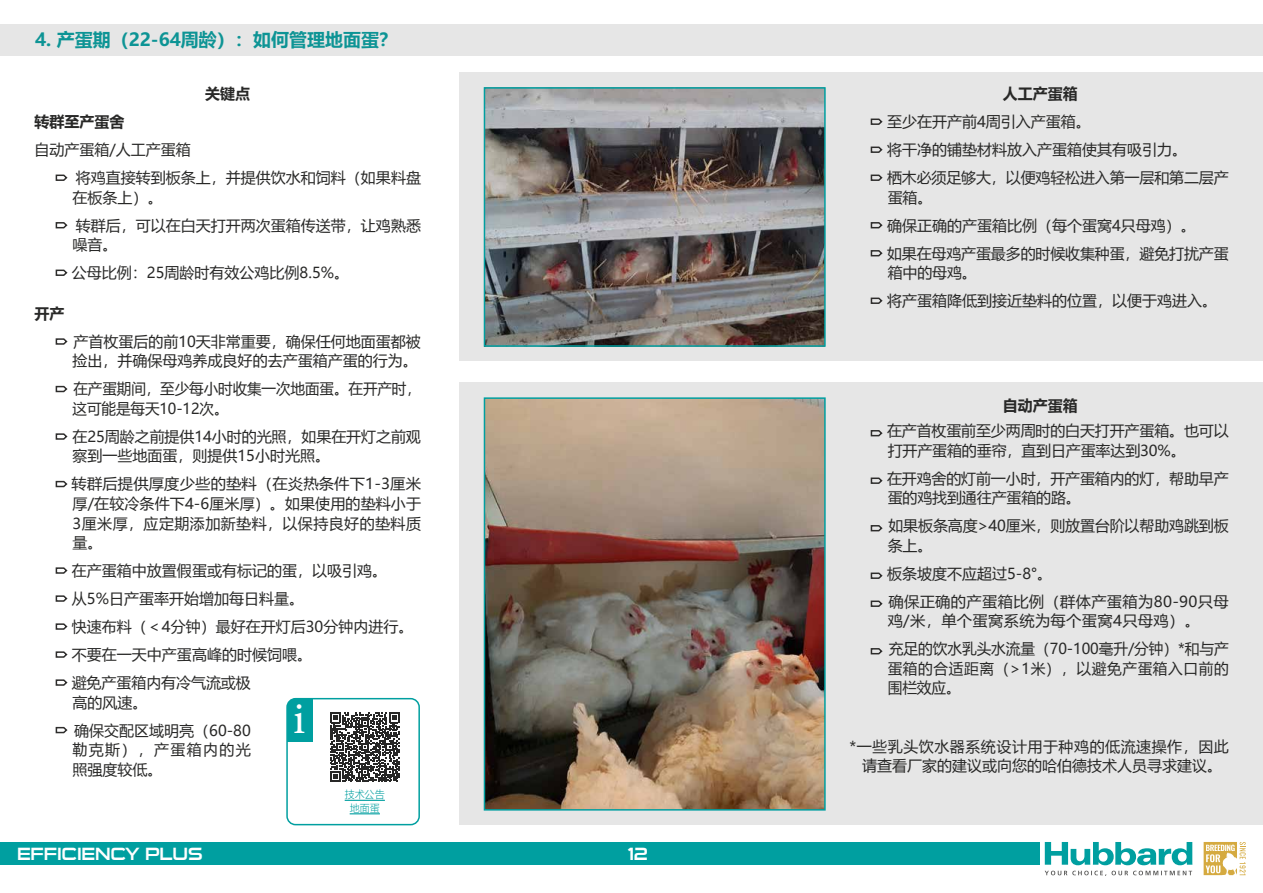
<style>
.page{position:relative;width:1263px;height:893px;background:#fff}
.page>*{position:absolute;margin:0;border:0;box-sizing:border-box;transform-origin:0 0}
.t1{font:45px "Minion Pro";color:#fff}
.t2{font:700 18px "Microsoft Ya Hei UI";color:#009fa0}
.t3{font:17.4px "Sui Generis Rg";letter-spacing:-.01em;color:#fff}
.t4{font:15px/28px "Microsoft Ya Hei UI";color:#282827}
.t5{font:15px/28px "Microsoft Ya Hei UI";letter-spacing:.02em;color:#282827}
.t6{font:15px/19.5px "Microsoft Ya Hei UI";letter-spacing:.04em;color:#282827}
.t7{font:700 15px "Microsoft Ya Hei UI";color:#282827}
.t8{font:15px/19.5px "Microsoft Ya Hei UI";letter-spacing:.09em;color:#282827}
.t9{font:10.5px/13.5px "Microsoft Ya Hei UI Light";letter-spacing:.015em;color:#009fa0;text-align:center;scale:.95 1}
</style>
<div class="page">
<div style="left:459px;top:72px;width:804px;height:289px;background:#e6e6e6"></div>
<div style="left:459px;top:383px;width:804px;height:442px;background:#e6e6e6"></div>
<svg style="left:55px;top:174px;width:13px;height:7px"></svg>
<svg style="left:55px;top:222px;width:13px;height:7px"></svg>
<svg style="left:55px;top:269px;width:13px;height:7px"></svg>
<svg style="left:55px;top:338px;width:13px;height:7px"></svg>
<svg style="left:55px;top:385px;width:13px;height:8px"></svg>
<svg style="left:55px;top:433px;width:13px;height:7px"></svg>
<svg style="left:55px;top:480px;width:13px;height:8px"></svg>
<svg style="left:55px;top:567px;width:13px;height:7px"></svg>
<svg style="left:55px;top:595px;width:13px;height:7px"></svg>
<svg style="left:55px;top:623px;width:13px;height:7px"></svg>
<svg style="left:55px;top:651px;width:13px;height:7px"></svg>
<svg style="left:55px;top:679px;width:13px;height:7px"></svg>
<svg style="left:55px;top:726px;width:13px;height:8px"></svg>
<svg style="left:870px;top:118px;width:13px;height:7px"></svg>
<svg style="left:870px;top:146px;width:13px;height:7px"></svg>
<svg style="left:870px;top:174px;width:13px;height:7px"></svg>
<svg style="left:870px;top:222px;width:13px;height:7px"></svg>
<svg style="left:870px;top:250px;width:13px;height:7px"></svg>
<svg style="left:870px;top:297px;width:13px;height:7px"></svg>
<svg style="left:870px;top:430px;width:13px;height:7px"></svg>
<svg style="left:870px;top:477px;width:13px;height:7px"></svg>
<svg style="left:870px;top:525px;width:13px;height:7px"></svg>
<svg style="left:870px;top:572px;width:13px;height:7px"></svg>
<svg style="left:870px;top:600px;width:13px;height:7px"></svg>
<svg style="left:870px;top:648px;width:13px;height:7px"></svg>
<img style="left:487px;top:90px;width:336px;height:254px">
<div style="left:484px;top:87px;width:342px;height:260px;border:2px solid #009fa0"></div>
<img style="left:487px;top:400px;width:336px;height:408px">
<div style="left:484px;top:397px;width:342px;height:414px;border:2px solid #009fa0"></div>
<div style="left:287px;top:699px;width:25px;height:43px;background:#009fa0"></div>
<div style="left:286px;top:698px;width:134px;height:127px;border:2px solid #009fa0;border-radius:9px"></div>
<svg style="left:330px;top:712px;width:70px;height:70px"></svg>
<hr style="left:345px;top:800px;width:40px;height:1px;background:#009fa0">
<hr style="left:350px;top:813px;width:30px;height:1px;background:#009fa0">
<div style="left:0;top:842px;width:1040px;height:23px;background:#009fa0"></div>
<svg style="left:1203px;top:842px;width:42px;height:34px"></svg>
<svg style="left:1045px;top:842px;width:147px;height:23px"></svg>
<svg style="left:1045px;top:871px;width:147px;height:5px"></svg>
<div style="left:0;top:24px;width:1263px;height:32px;background:#e6e6e6"></div>
<p class="t2" style="left:35px;top:27px;width:363px">4. 产蛋期（22-64周龄）：如何管理地面蛋？</p>
<p class="t7" style="left:205px;top:83px;width:46px">关键点</p>
<p class="t7" style="left:34px;top:111px;width:91px">转群至产蛋舍</p>
<p class="t4" style="left:76px;top:135px;width:347px;text-indent:-42px">自动产蛋箱/人工产蛋箱<br>将鸡直接转到板条上，并提供饮水和饲料（如果料盘</p>
<p class="t4" style="left:73px;top:183px;width:350px">在板条上）。<br>转群后，可以在白天打开两次蛋箱传送带，让鸡熟悉</p>
<p class="t4" style="left:72px;top:230px;width:279px">噪音。<br>公母比例：25周龄时有效公鸡比例8.5%。</p>
<p class="t7" style="left:34px;top:303px;width:31px">开产</p>
<p class="t4" style="left:73px;top:331px;width:350px;line-height:19.5px">产首枚蛋后的前10天非常重要，确保任何地面蛋都被捡出，并确保母鸡养成良好的去产蛋箱产蛋的行为。</p>
<p class="t4" style="left:73px;top:379px;width:350px;line-height:19.5px">在产蛋期间，至少每小时收集一次地面蛋。在开产时，这可能是每天10-12次。</p>
<p class="t4" style="left:73px;top:426px;width:350px;line-height:19.5px">在25周龄之前提供14小时的光照，如果在开灯之前观察到一些地面蛋，则提供15小时光照。</p>
<p class="t4" style="left:72px;top:474px;width:351px;line-height:19.5px;text-align:justify">转群后提供厚度少些的垫料（在炎热条件下1-3厘米厚/在较冷条件下4-6厘米厚）。如果使用的垫料小于3厘米厚，应定期添加新垫料，以保持良好的垫料质量。</p>
<p class="t4" style="left:72px;top:556px;width:343px">在产蛋箱中放置假蛋或有标记的蛋，以吸引鸡。从5%日产蛋率开始增加每日料量。<br>快速布料（＜4分钟）最好在开灯后30分钟内进行。不要在一天中产蛋高峰的时候饲喂。<br>避免产蛋箱内有冷气流或极</p>
<p class="t4" style="left:73px;top:688px;width:180px">高的风速。<br>确保交配区域明亮（60-80</p>
<p class="t8" style="left:73px;top:739px;width:180px">勒克斯），产蛋箱内的光照强度较低。</p>
<h1 class="t1" style="left:293px;top:689px;width:14px">i</h1>
<p class="t9" style="left:345px;top:787px;width:44px">技术公告地面蛋</p>
<p class="t3" style="left:17px;top:844px;width:187px">EFFICIENCY PLUS</p>
<p class="t3" style="left:628px;top:844px;width:22px">12</p>
<p class="t7" style="left:1003px;top:83px;width:76px">人工产蛋箱</p>
<p class="t4" style="left:887px;top:107px;width:343px">至少在开产前4周引入产蛋箱。<br>将干净的铺垫材料放入产蛋箱使其有吸引力。<br>栖木必须足够大，以便鸡轻松进入第一层和第二层产</p>
<p class="t4" style="left:887px;top:183px;width:343px">蛋箱。<br>确保正确的产蛋箱比例（每个蛋窝4只母鸡）。<br>如果在母鸡产蛋最多的时候收集种蛋，避免打扰产蛋</p>
<p class="t4" style="left:887px;top:258px;width:331px">箱中的母鸡。<br>将产蛋箱降低到接近垫料的位置，以便于鸡进入。</p>
<p class="t7" style="left:1003px;top:395px;width:76px">自动产蛋箱</p>
<p class="t4" style="left:887px;top:421px;width:343px;line-height:19.5px">在产首枚蛋前至少两周时的白天打开产蛋箱。也可以打开产蛋箱的垂帘，直到日产蛋率达到30%。</p>
<p class="t4" style="left:887px;top:468px;width:343px;line-height:19.5px">在开鸡舍的灯前一小时，开产蛋箱内的灯，帮助早产蛋的鸡找到通往产蛋箱的路。</p>
<p class="t4" style="left:888px;top:516px;width:342px;line-height:19.5px">如果板条高度&gt;40厘米，则放置台阶以帮助鸡跳到板条上。</p>
<p class="t5" style="left:887px;top:559px;width:343px">板条坡度不应超过5-8°。<br>确保正确的产蛋箱比例（群体产蛋箱为80-90只母</p>
<p class="t4" style="left:888px;top:606px;width:342px">鸡/米，单个蛋窝系统为每个蛋窝4只母鸡）。<br>充足的饮水乳头水流量（70-100毫升/分钟）*和与产</p>
<p class="t6" style="left:888px;top:658px;width:343px">蛋箱的合适距离（&gt;1米），以避免产蛋箱入口前的围栏效应。</p>
<p class="t4" style="left:849px;top:736px;width:381px;line-height:19.5px;text-align:center">*一些乳头饮水器系统设计用于种鸡的低流速操作，因此请查看厂家的建议或向您的哈伯德技术人员寻求建议。</p>
</div>
